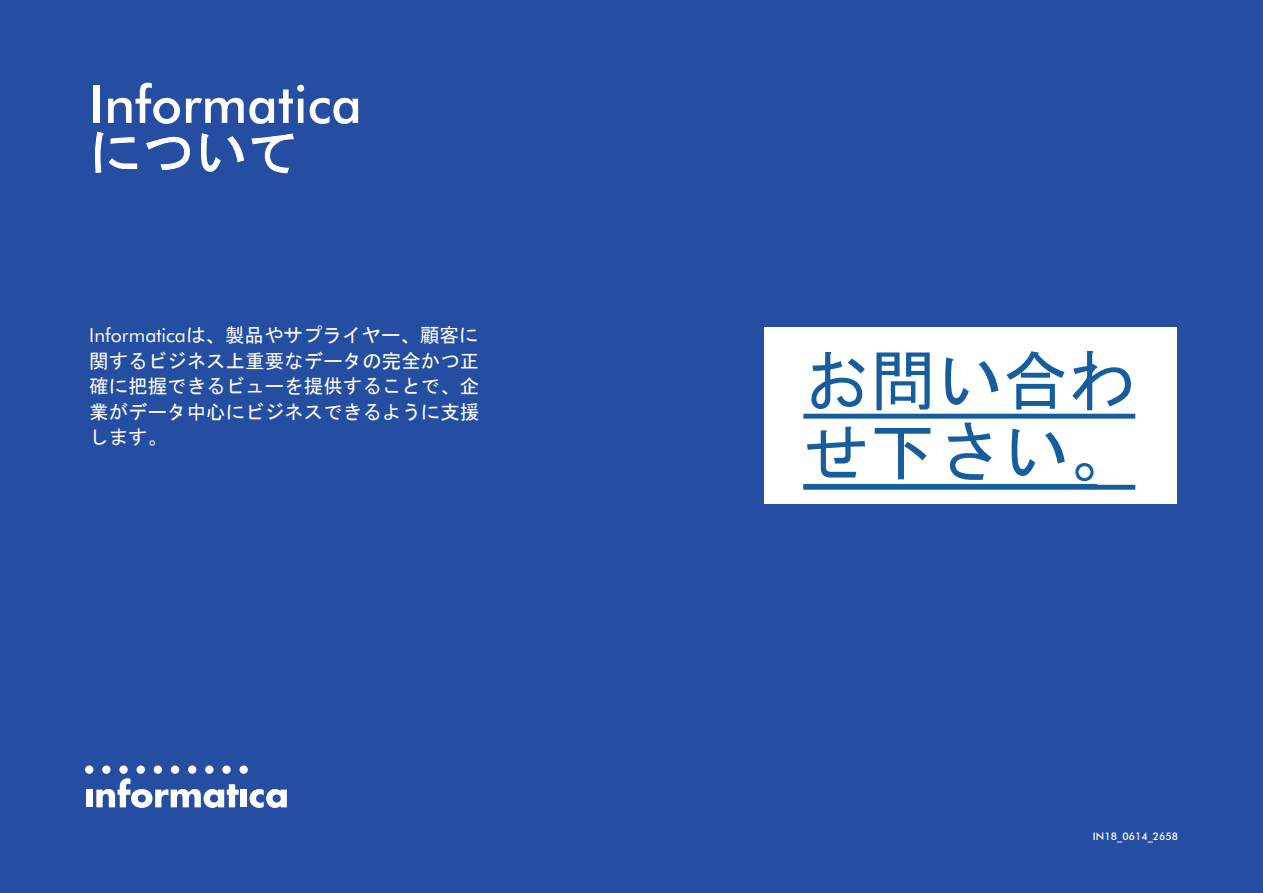
<style>
.page{position:relative;width:1263px;height:893px;background:#254ea2}
.page>*{position:absolute;margin:0;border:0;box-sizing:border-box;transform-origin:0 0}
.t1{font:66.3px/71.1px "MS Gothic";color:#175d9e}
.Page_Heading{font:500 52.5px/48px "Futura BT";color:#fff}
.t2{font:19.5px/25.5px "MS Gothic";color:#fff;text-align:justify}
._40_Point{font:500 10.5px "Futura BT";color:#fff}
.s1{font-family:"MS Gothic";font-weight:400}
.s2{font-family:"Futura BT"}
</style>
<div class="page">
<div style="left:86px;top:790px;width:6px;height:17px;background:#fff"></div>
<svg style="left:96px;top:778px;width:143px;height:30px"></svg>
<div style="left:241px;top:790px;width:6px;height:17px;background:#fff"></div>
<svg style="left:250px;top:789px;width:37px;height:19px"></svg>
<div style="left:85px;top:765px;width:8px;height:9px;background:#fff;border-radius:50%"></div>
<div style="left:102px;top:765px;width:9px;height:9px;background:#fff;border-radius:50%"></div>
<div style="left:119px;top:765px;width:9px;height:9px;background:#fff;border-radius:50%"></div>
<div style="left:137px;top:765px;width:8px;height:9px;background:#fff;border-radius:50%"></div>
<div style="left:154px;top:765px;width:8px;height:9px;background:#fff;border-radius:50%"></div>
<div style="left:171px;top:765px;width:8px;height:9px;background:#fff;border-radius:50%"></div>
<div style="left:188px;top:765px;width:8px;height:9px;background:#fff;border-radius:50%"></div>
<div style="left:222px;top:765px;width:9px;height:9px;background:#fff;border-radius:50%"></div>
<div style="left:205px;top:765px;width:9px;height:9px;background:#fff;border-radius:50%"></div>
<div style="left:239px;top:765px;width:9px;height:9px;background:#fff;border-radius:50%"></div>
<div style="left:764px;top:327px;width:412px;height:177px;background:#fff"></div>
<div style="left:803px;top:414px;width:332px;height:5px;background:#175d9e"></div>
<hr style="left:803px;top:484px;width:294px;height:4px;background:#175d9e">
<div style="left:803px;top:485px;width:332px;height:5px;background:#175d9e"></div>
<svg style="left:95px;top:131px;width:42px;height:42px"></svg>
<svg style="left:146px;top:137px;width:44px;height:33px"></svg>
<svg style="left:201px;top:133px;width:43px;height:39px"></svg>
<svg style="left:251px;top:133px;width:43px;height:41px"></svg>
<p class="Page_Heading" style="left:89px;top:80px;width:274px">Informatica<span class="s1">について</span></p>
<p class="t2" style="left:89px;top:323px;width:391px"><span class="s2">Informatica</span>は、製品やサプライヤー、顧客に関するビジネス上重要なデータの完全かつ正確に把握できるビューを提供することで、企業がデータ中心にビジネスできるように支援します。</p>
<h2 class="t1" style="left:803px;top:345px;width:333px">お問い合わせ下さい。</h2>
<p class="_40_Point" style="left:1093px;top:830px;width:87px">IN18_0614_2658</p>
</div>
